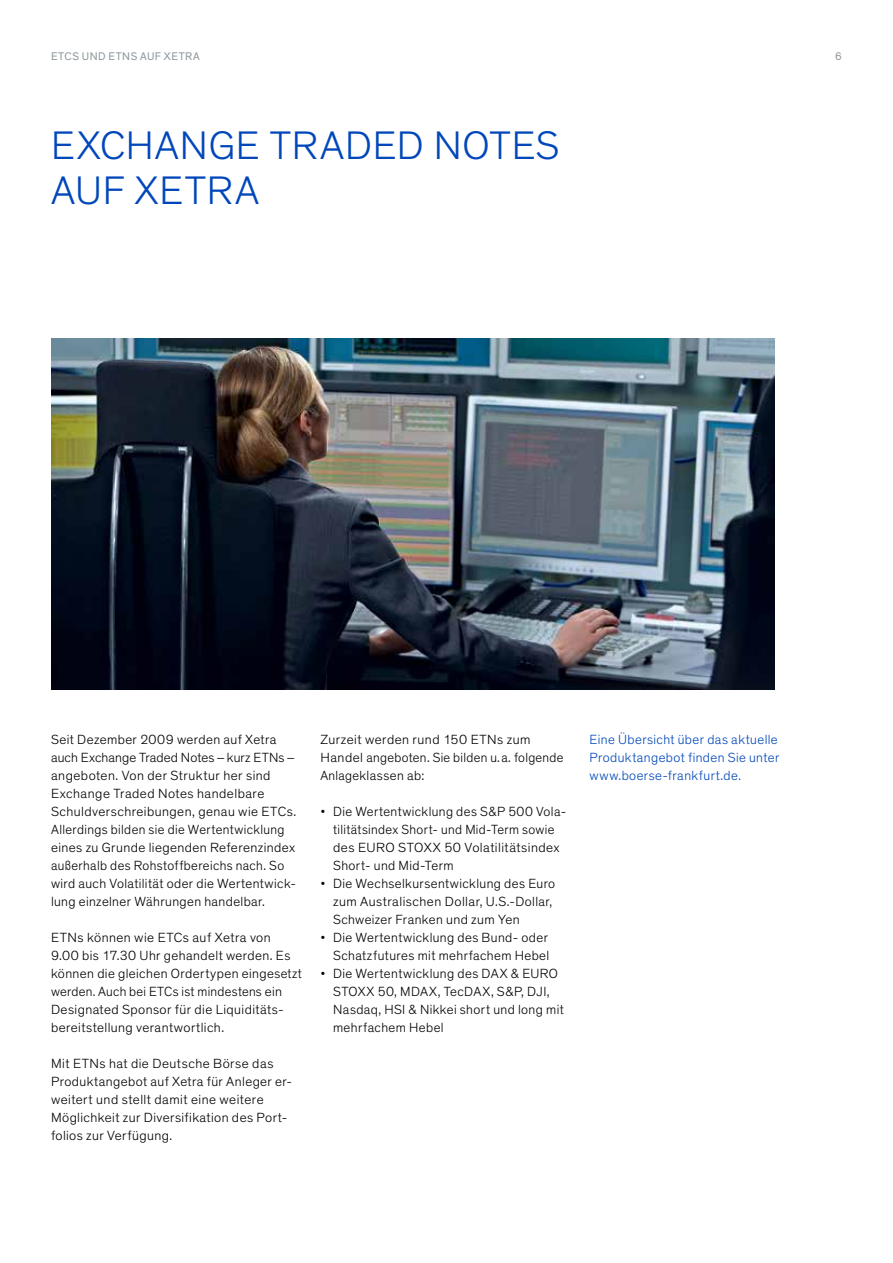
<style>
.page{position:relative;width:893px;height:1263px;background:#fff}
.page>*{position:absolute;margin:0;border:0;box-sizing:border-box;transform-origin:0 0}
.t1{font:300 40.5px/45px "Theinhardt";letter-spacing:.02em;color:#0047ba}
.t2{font:300 13.5px/18px "Theinhardt";letter-spacing:.03em;color:#000}
.t3{font:300 13.5px/18px "Theinhardt";letter-spacing:.03em;color:#0047ba;text-align:justify}
.t4{font:11.25px "Theinhardt";letter-spacing:.045em;color:#8e979d}
</style>
<div class="page">
<img style="left:51px;top:339px;width:724px;height:351px">
<p class="t4" style="left:51px;top:49px;width:150px">ETCS UND ETNS AUF XETRA</p>
<p class="t4" style="left:835px;top:49px;width:8px">6</p>
<h1 class="t1" style="left:51px;top:123px;width:510px">EXCHANGE TRADED NOTES<br>AUF XETRA</h1>
<p class="t2" style="left:51px;top:730px;width:247px">Seit Dezember 2009 werden auf Xetra auch Exchange Traded Notes – kurz ETNs – angeboten. Von der Struktur her sind Exchange Traded Notes handelbare Schuldverschreibungen, genau wie ETCs.<br>Allerdings bilden sie die Wertentwicklung eines zu Grunde liegenden Referenzindex außerhalb des Rohstoffbereichs nach. So wird auch Volatilität oder die Wertentwick&shy;lung einzelner Währungen handelbar.</p>
<p class="t2" style="left:51px;top:928px;width:252px">ETNs können wie ETCs auf Xetra von 9.00 bis 17.30 Uhr gehandelt werden. Es können die gleichen Ordertypen eingesetzt werden. Auch bei ETCs ist mindestens ein Designated Sponsor für die Liquiditäts&shy;bereitstellung verantwortlich.</p>
<p class="t2" style="left:51px;top:1054px;width:243px">Mit ETNs hat die Deutsche Börse das Produktangebot auf Xetra für Anleger er&shy;weitert und stellt damit eine weitere Möglichkeit zur Diversifikation des Port&shy;folios zur Verfügung.</p>
<p class="t2" style="left:320px;top:730px;width:245px">Zurzeit werden rund 150 ETNs zum<br>Handel angeboten. Sie bilden u. a. folgende<br>Anlageklassen ab:</p>
<p class="t2" style="left:333px;top:802px;width:235px;text-indent:-13px">• Die Wertentwicklung des S&amp;P 500 Vola&shy;tilitätsindex Short- und Mid-Term sowie des EURO STOXX 50 Volatilitätsindex Short- und Mid-Term</p>
<p class="t2" style="left:333px;top:874px;width:224px;text-indent:-13px">• Die Wechselkursentwicklung des Euro zum Australischen Dollar, U.S.-Dollar,<br>Schweizer Franken und zum Yen</p>
<p class="t2" style="left:320px;top:928px;width:230px;text-align:right">• Die Wertentwicklung des Bund- oder<br>Schatzfutures mit mehrfachem Hebel</p>
<p class="t2" style="left:333px;top:964px;width:232px;text-indent:-13px">• Die Wertentwicklung des DAX &amp; EURO<br>STOXX 50, MDAX, TecDAX, S&amp;P, DJI,<br>Nasdaq, HSI &amp; Nikkei short und long mit mehrfachem Hebel</p>
<p class="t3" style="left:590px;top:730px;width:191px">Eine Übersicht über das aktuelle Produktangebot finden Sie unter www.boerse-frankfurt.de.</p>
</div>
